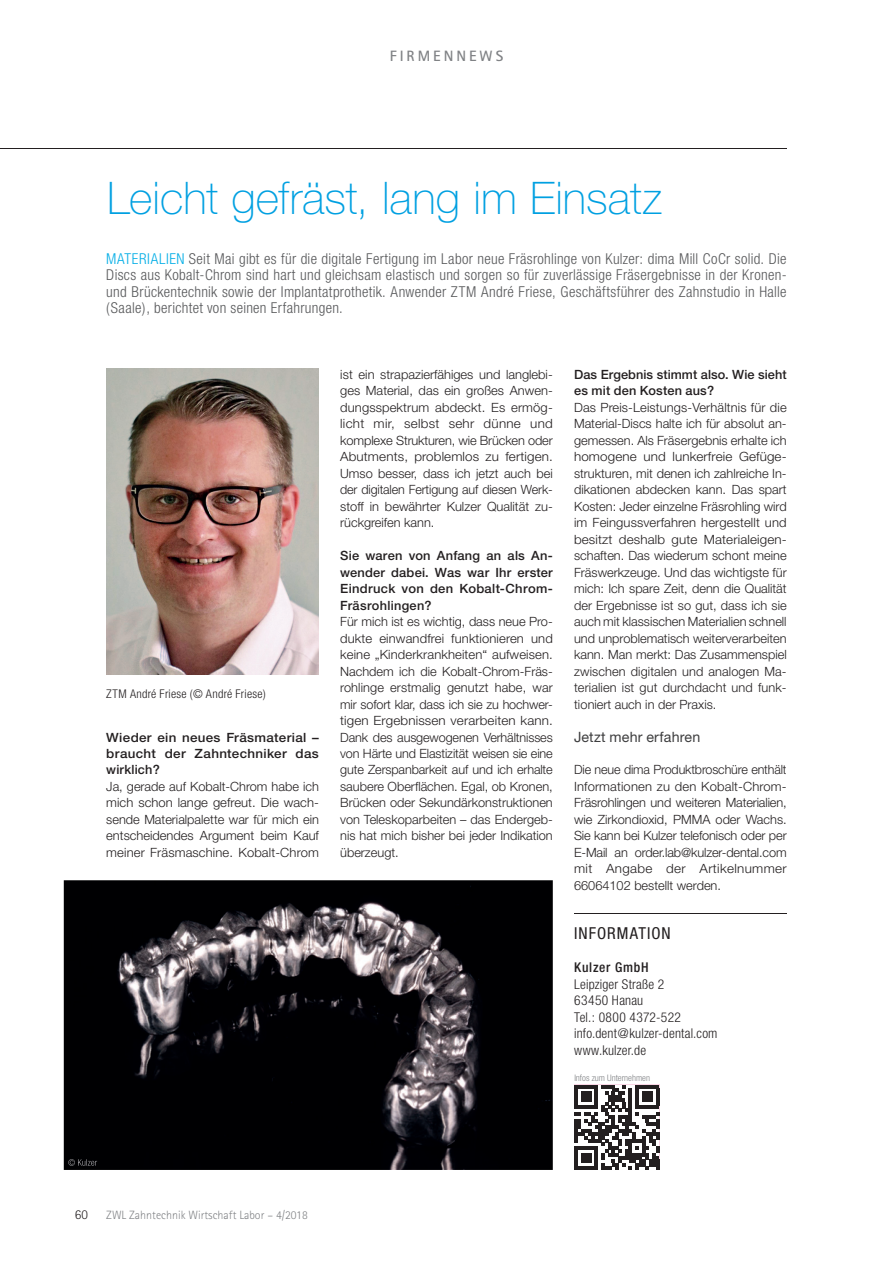
<style>
.page{position:relative;width:893px;height:1263px;background:#fff}
.page>*{position:absolute;margin:0;border:0;box-sizing:border-box;transform-origin:0 0}
.t1{font:100 45px "Helvetica Neue";color:#00a0e1}
.t2{font:condensed 16.5px "Helvetica Neue";letter-spacing:.06em;color:#231f20}
.t3{font:300 condensed 15px/16.5px "Helvetica Neue";letter-spacing:.02em;color:#57585a;text-align:justify}
.t4{font:700 15px "Rotis Sans Serif";letter-spacing:.2em;color:#808285}
.t5{font:14.25px "Helvetica Neue";letter-spacing:.01em;color:#3e3e3f}
.t6{font:300 condensed 13.5px/16.5px "Helvetica Neue";letter-spacing:.015em;color:#231f20}
.t7{font:500 condensed 13.5px "Helvetica Neue";letter-spacing:.055em;color:#231f20}
.t8{font:300 13.5px "Rotis Sans Serif";color:#231f20}
.t9{font:300 12.75px/16.5px "Helvetica Neue";color:#231f20;text-align:justify}
.t10{font:500 12.75px/16.5px "Helvetica Neue";letter-spacing:.02em;color:#231f20;text-align:justify}
.t11{font:500 12.75px/16.5px "Helvetica Neue";letter-spacing:.02em;color:#231f20;text-align:justify;scale:1.05 1}
.t12{font:300 12px "Rotis Sans Serif";color:#808285}
.t13{font:300 condensed 12px "Helvetica Neue";letter-spacing:.02em;color:#231f20}
.t14{font:300 condensed 9px "Helvetica Neue";color:#808285}
.s1{color:#00ade6}
</style>
<div class="page">
<hr style="left:0;top:148px;width:787px;height:1px;background:#231f20">
<hr style="left:574px;top:913px;width:212px;height:1px;background:#231f20">
<svg style="left:574px;top:1085px;width:85px;height:85px"></svg>
<img style="left:106px;top:369px;width:213px;height:306px">
<img style="left:64px;top:880px;width:489px;height:290px">
<img style="left:68px;top:1159px;width:29px;height:7px">
<p class="t4" style="left:390px;top:47px;width:115px">FIRMENNEWS</p>
<h1 class="t1" style="left:107px;top:172px;width:556px">Leicht gefräst, lang im Einsatz</h1>
<p class="t3" style="left:106px;top:250px;width:682px"><span class="s1">MATERIALIEN</span> Seit Mai gibt es für die digitale Fertigung im Labor neue Fräsrohlinge von Kulzer: dima Mill CoCr solid. Die Discs aus Kobalt-Chrom sind hart und gleichsam elastisch und sorgen so für zuverlässige Fräsergebnisse in der Kronen&shy;und Brückentechnik sowie der Implantatprothetik. Anwender ZTM André Friese, Geschäftsführer des Zahnstudio in Halle (Saale), berichtet von seinen Erfahrungen.</p>
<p class="t13" style="left:106px;top:686px;width:161px">ZTM André Friese (© André Friese)</p>
<p class="t11" style="left:106px;top:729px;width:204px">Wieder ein neues Fräsmaterial – braucht der Zahntechniker das wirklich?</p>
<p class="t9" style="left:106px;top:778px;width:214px">Ja, gerade auf Kobalt-Chrom habe ich mich schon lange gefreut. Die wach&shy;sende Materialpalette war für mich ein entscheidendes Argument beim Kauf meiner Fräsmaschine. Kobalt-Chrom</p>
<p class="t9" style="left:340px;top:366px;width:214px">ist ein strapazierfähiges und langlebi&shy;ges Material, das ein großes Anwen&shy;dungsspektrum abdeckt. Es ermög&shy;licht mir, selbst sehr dünne und komplexe Strukturen, wie Brücken oder Abutments, problemlos zu fertigen.<br>Umso besser, dass ich jetzt auch bei der digitalen Fertigung auf diesen Werk&shy;stoff in bewährter Kulzer Qualität zu&shy;rückgreifen kann.</p>
<p class="t10" style="left:340px;top:547px;width:214px">Sie waren von Anfang an als An&shy;wender dabei. Was war Ihr erster Eindruck von den Kobalt-Chrom-Fräsrohlingen?</p>
<p class="t9" style="left:340px;top:613px;width:214px">Für mich ist es wichtig, dass neue Pro&shy;dukte einwandfrei funktionieren und keine „Kinderkrankheiten“ aufweisen.<br>Nachdem ich die Kobalt-Chrom-Fräs&shy;rohlinge erstmalig genutzt habe, war mir sofort klar, dass ich sie zu hochwer&shy;tigen Ergebnissen verarbeiten kann.<br>Dank des ausgewogenen Verhältnisses von Härte und Elastizität weisen sie eine gute Zerspanbarkeit auf und ich erhalte saubere Oberflächen. Egal, ob Kronen, Brücken oder Sekundärkonstruktionen von Teleskoparbeiten – das Endergeb&shy;nis hat mich bisher bei jeder Indikation überzeugt.</p>
<p class="t10" style="left:574px;top:366px;width:214px">Das Ergebnis stimmt also. Wie sieht es mit den Kosten aus?</p>
<p class="t9" style="left:574px;top:399px;width:214px">Das Preis-Leistungs-Verhältnis für die Material-Discs halte ich für absolut an&shy;gemessen. Als Fräsergebnis erhalte ich homogene und lunkerfreie Gefüge&shy;strukturen, mit denen ich zahlreiche In&shy;dikationen abdecken kann. Das spart Kosten: Jeder einzelne Fräsrohling wird im Feingussverfahren hergestellt und besitzt deshalb gute Materialeigen&shy;schaften. Das wiederum schont meine Fräswerkzeuge. Und das wichtigste für mich: Ich spare Zeit, denn die Qualität der Ergebnisse ist so gut, dass ich sie auch mit klassischen Materialien schnell und unproblematisch weiterverarbeiten kann. Man merkt: Das Zusammenspiel zwischen digitalen und analogen Ma&shy;terialien ist gut durchdacht und funk&shy;tioniert auch in der Praxis.</p>
<p class="t5" style="left:574px;top:728px;width:128px">Jetzt mehr erfahren</p>
<p class="t9" style="left:574px;top:761px;width:214px">Die neue dima Produktbroschüre enthält Informationen zu den Kobalt-Chrom-Fräsrohlingen und weiteren Materialien, wie Zirkondioxid, PMMA oder Wachs.<br>Sie kann bei Kulzer telefonisch oder per E-Mail an order.lab@kulzer-dental.com mit Angabe der Artikelnummer 66064102 bestellt werden.</p>
<p class="t2" style="left:574px;top:924px;width:98px">INFORMATION</p>
<p class="t7" style="left:574px;top:959px;width:76px">Kulzer GmbH</p>
<p class="t6" style="left:574px;top:975px;width:145px">Leipziger Straße 2<br>63450 Hanau<br>Tel.: 0800 4372-522 info.dent@kulzer-dental.com www.kulzer.de</p>
<p class="t14" style="left:574px;top:1072px;width:77px">Infos zum Unternehmen</p>
<p class="t8" style="left:75px;top:1207px;width:14px">60</p>
<p class="t12" style="left:106px;top:1208px;width:203px">ZWL Zahntechnik Wirtschaft Labor – 4/2018</p>
</div>
